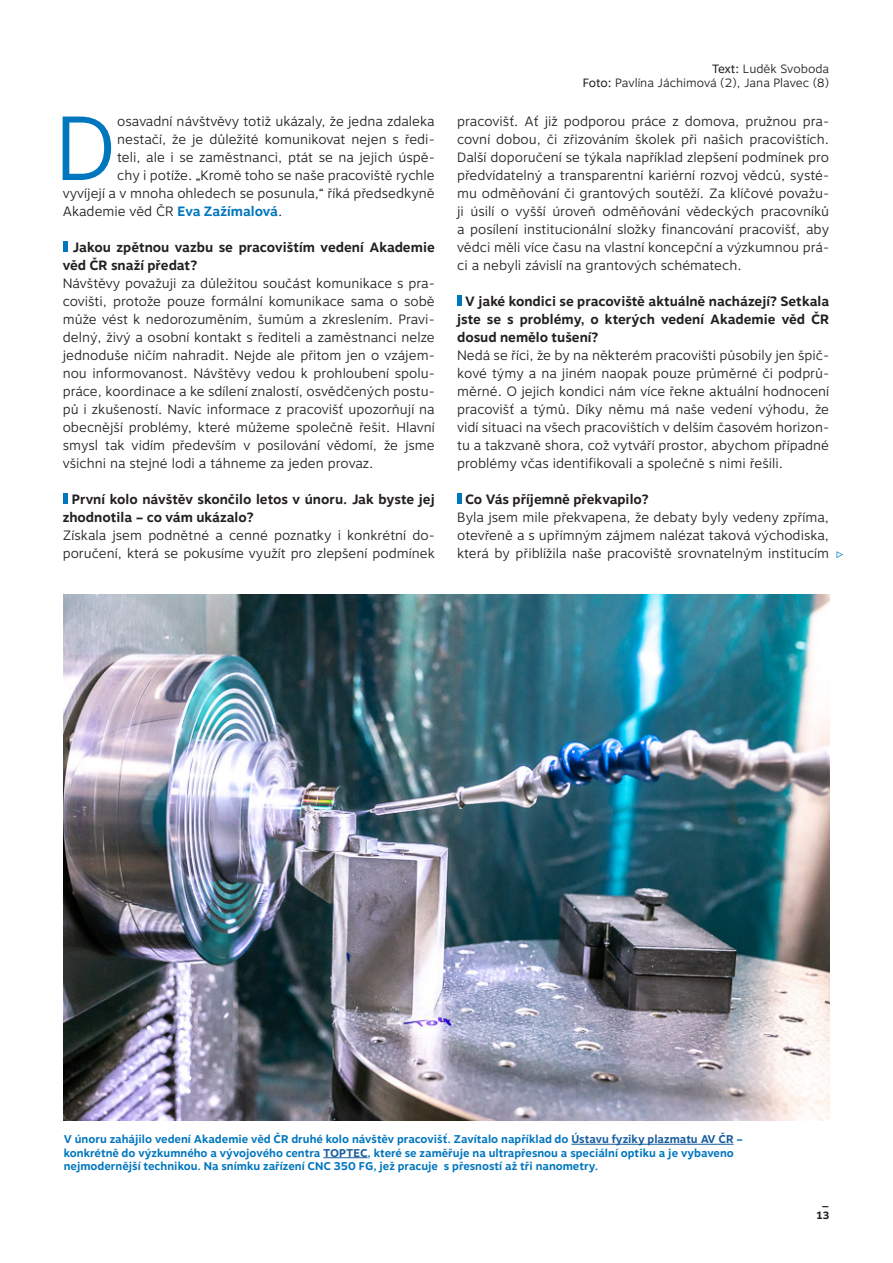
<style>
.page{position:relative;width:893px;height:1263px;background:#fff}
.page>*{position:absolute;margin:0;border:0;box-sizing:border-box;transform-origin:0 0}
.Iniciála{font:300 90.6px "Motiva Sans";color:#0076be}
.Otázka{font:300 13.5px/18px "Motiva Sans";color:#231f20;text-align:justify}
.Iniciála-2{font:700 13.5px/18px "Motiva Sans";color:#231f20}
.Iniciála-3{font:300 13.5px "Motiva Sans";color:#231f20}
.Chleba{font:300 12.75px "Maitree";color:#0076be}
.t1{font:300 12px "Motiva Sans";color:#231f20}
.Popisek{font:700 11.25px/13.5px "Motiva Sans";color:#0076be}
.t2{font:700 10.5px/12.6px "Motiva Sans";color:#231f20;text-align:center}
.s1{font-weight:700;color:#0076be}
.s2{font-weight:400}
.s3{color:#175d9e}
</style>
<div class="page">
<hr style="left:63px;top:241px;width:4px;height:11px;background:#0076be">
<hr style="left:63px;top:493px;width:4px;height:11px;background:#0076be">
<div style="left:457px;top:295px;width:5px;height:11px;background:#0076be"></div>
<div style="left:457px;top:493px;width:5px;height:11px;background:#0076be"></div>
<img style="left:64px;top:594px;width:765px;height:526px">
<hr style="left:571px;top:1144px;width:163px;height:1px;background:#175d9e">
<hr style="left:323px;top:1157px;width:45px;height:1px;background:#175d9e">
<p class="Iniciála" style="left:55px;top:81px;width:64px">D</p>
<p class="Iniciála-3" style="left:117px;top:111px;width:319px">osavadní návštvěvy totiž ukázaly, že jedna zdaleka</p>
<p class="Iniciála-3" style="left:117px;top:129px;width:319px">nestačí, že je důležité komunikovat nejen s ředi-</p>
<p class="Iniciála-3" style="left:117px;top:147px;width:319px">teli, ale i se zaměstnanci, ptát se na jejich úspě-</p>
<p class="Iniciála-3" style="left:117px;top:165px;width:319px">chy i potíže. „Kromě toho se naše pracoviště rychle</p>
<p class="Iniciála-3" style="left:63px;top:183px;width:374px">vyvíjejí a v mnoha ohledech se posunula,“ říká předsedkyně</p>
<p class="Iniciála-3" style="left:63px;top:201px;width:221px">Akademie věd ČR <span class="s1">Eva Zažímalová</span>.</p>
<p class="Iniciála-2" style="left:63px;top:239px;width:374px;text-indent:10px">Jakou zpětnou vazbu se pracovištím vedení Akademie věd ČR snaží předat?</p>
<p class="Otázka" style="left:63px;top:274px;width:374px">Návštěvy považuji za důležitou součást komunikace s pra&shy;covišti, protože pouze formální komunikace sama o sobě může vést k nedorozuměním, šumům a zkreslením. Pravi&shy;delný, živý a osobní kontakt s řediteli a zaměstnanci nelze jednoduše ničím nahradit. Nejde ale přitom jen o vzájem&shy;nou informovanost. Návštěvy vedou k prohloubení spolu&shy;práce, koordinace a ke sdílení znalostí, osvědčených postu&shy;pů i zkušeností. Navíc informace z pracovišť upozorňují na obecnější problémy, které můžeme společně řešit. Hlavní smysl tak vidím především v posilování vědomí, že jsme všichni na stejné lodi a táhneme za jeden provaz.</p>
<p class="Iniciála-2" style="left:63px;top:491px;width:374px;text-indent:9px">První kolo návštěv skončilo letos v únoru. Jak byste jej zhodnotila – co vám ukázalo?</p>
<p class="Otázka" style="left:63px;top:526px;width:374px">Získala jsem podnětné a cenné poznatky i konkrétní do&shy;poručení, která se pokusíme využít pro zlepšení podmínek</p>
<p class="t1" style="left:712px;top:60px;width:119px"><span class="s2">Text:</span> Luděk Svoboda</p>
<p class="t1" style="left:583px;top:74px;width:248px"><span class="s2">Foto:</span> Pavlína Jáchimová (2), Jana Plavec (8)</p>
<p class="Otázka" style="left:457px;top:112px;width:374px">pracovišť. Ať již podporou práce z domova, pružnou pra&shy;covní dobou, či zřizováním školek při našich pracovištích.<br>Další doporučení se týkala například zlepšení podmínek pro předvídatelný a transparentní kariérní rozvoj vědců, systé&shy;mu odměňování či grantových soutěží. Za klíčové považu&shy;ji úsilí o vyšší úroveň odměňování vědeckých pracovníků a posílení institucionální složky financování pracovišť, aby vědci měli více času na vlastní koncepční a výzkumnou prá&shy;ci a nebyli závislí na grantových schématech.</p>
<p class="Iniciála-2" style="left:457px;top:293px;width:374px;text-align:justify;text-indent:8px">V jaké kondici se pracoviště aktuálně nacházejí? Setkala jste se s problémy, o kterých vedení Akademie věd ČR dosud nemělo tušení?</p>
<p class="Otázka" style="left:457px;top:346px;width:374px">Nedá se říci, že by na některém pracovišti působily jen špič&shy;kové týmy a na jiném naopak pouze průměrné či podprů&shy;měrné. O jejich kondici nám více řekne aktuální hodnocení pracovišť a týmů. Díky němu má naše vedení výhodu, že vidí situaci na všech pracovištích v delším časovém horizon&shy;tu a takzvaně shora, což vytváří prostor, abychom případné problémy včas identifikovali a společně s nimi řešili.</p>
<p class="Iniciála-2" style="left:465px;top:491px;width:185px">Co Vás příjemně překvapilo?</p>
<p class="Otázka" style="left:457px;top:508px;width:374px">Byla jsem mile překvapena, že debaty byly vedeny zpříma, otevřeně a s upřímným zájmem nalézat taková východiska, která by přiblížila naše pracoviště srovnatelným institucím</p>
<p class="Chleba" style="left:836px;top:544px;width:10px">▷</p>
<p class="Popisek" style="left:64px;top:1133px;width:681px">V únoru zahájilo vedení Akademie věd ČR druhé kolo návštěv pracovišť. Zavítalo například do <span class="s3">Ústavu fyziky plazmatu AV ČR</span> – konkrétně do výzkumného a vývojového centra <span class="s3">TOPTEC</span>, které se zaměřuje na ultrapřesnou a speciální optiku a je vybaveno nejmodernější technikou. Na snímku zařízení CNC 350 FG, jež pracuje s přesností až tři nanometry.</p>
<p class="t2" style="left:816px;top:1196px;width:14px">_<br>13</p>
</div>
